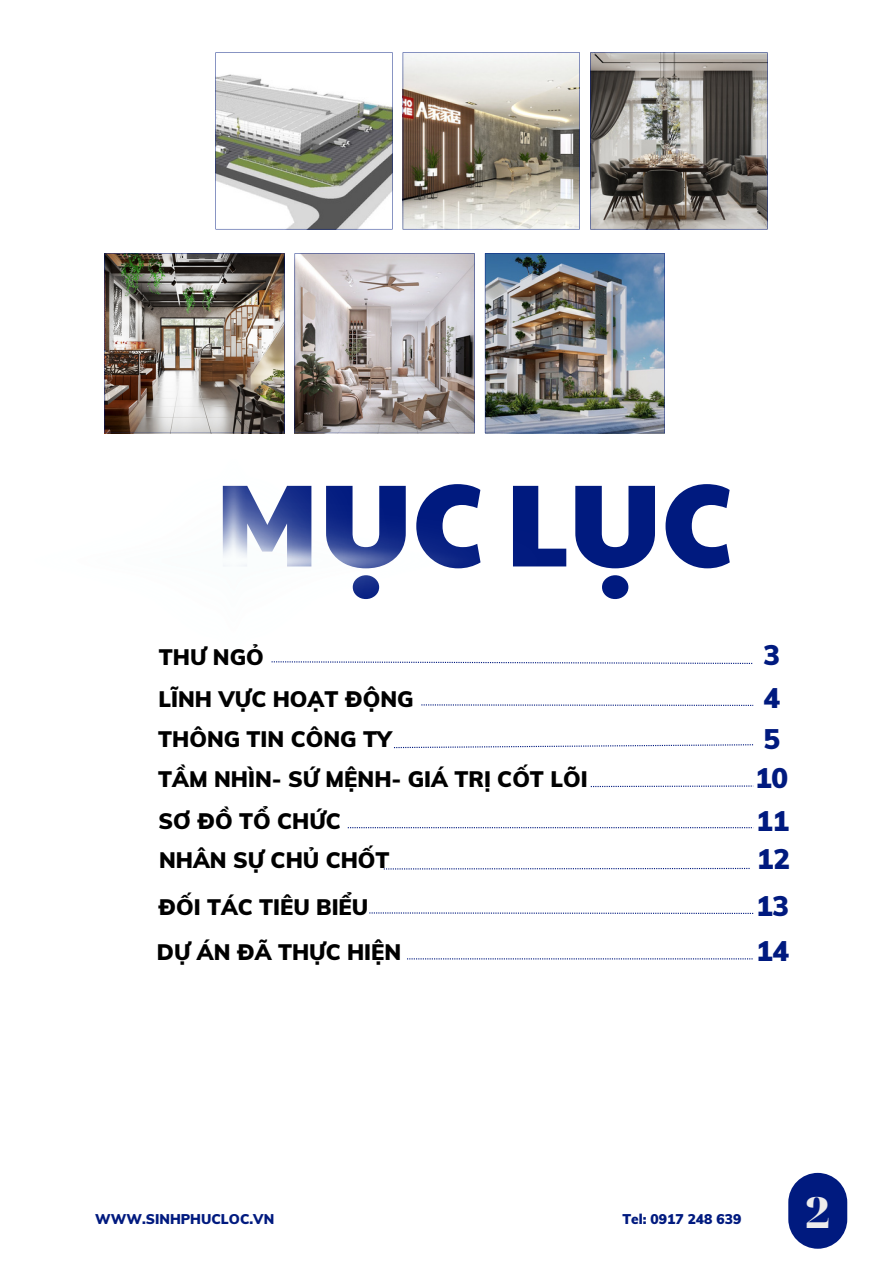
<style>
.page{position:relative;width:893px;height:1264px;background:#fff}
.page>*{position:absolute;margin:0;border:0;box-sizing:border-box;transform-origin:0 0}
.t1{font:117.15px "Paytone One";color:#001a7f}
.t2{font:900 43.05px "Noto Serif Display";color:#edecec}
.t3{font:900 27.75px "Muli";color:#001a7f}
.t4{font:900 21.9px "Muli";color:#000}
.t5{font:900 13.8px "Muli";color:#001a7f}
</style>
<div class="page">
<svg style="left:215px;top:52px;width:177px;height:177px"></svg>
<img style="left:402px;top:52px;width:177px;height:177px">
<svg style="left:590px;top:52px;width:177px;height:177px;background:#7f7b76"></svg>
<img style="left:105px;top:253px;width:179px;height:147px">
<svg style="left:294px;top:253px;width:180px;height:147px;background:#b3acad"></svg>
<img style="left:485px;top:253px;width:179px;height:180px">
<svg style="left:569px;top:662px;width:183px;height:2px"></svg>
<svg style="left:570px;top:704px;width:183px;height:2px"></svg>
<svg style="left:394px;top:744px;width:359px;height:4px"></svg>
<svg style="left:590px;top:785px;width:163px;height:2px"></svg>
<svg style="left:348px;top:827px;width:404px;height:1px"></svg>
<svg style="left:384px;top:867px;width:365px;height:2px"></svg>
<svg style="left:369px;top:912px;width:384px;height:2px"></svg>
<svg style="left:407px;top:958px;width:345px;height:1px"></svg>
<img style="left:104px;top:400px;width:465px;height:306px">
<svg style="left:788px;top:1172px;width:59px;height:76px"></svg>
<p class="t1" style="left:215px;top:436px;width:519px">MỤC LỤC</p>
<p class="t4" style="left:159px;top:642px;width:106px">THƯ NGỎ</p>
<p class="t4" style="left:158px;top:684px;width:257px">LĨNH VỰC HOẠT ĐỘNG</p>
<p class="t4" style="left:158px;top:725px;width:235px">THÔNG TIN CÔNG TY</p>
<p class="t4" style="left:158px;top:765px;width:431px">TẦM NHÌN- SỨ MỆNH- GIÁ TRỊ CỐT LÕI</p>
<p class="t4" style="left:158px;top:807px;width:184px">SƠ ĐỒ TỔ CHỨC</p>
<p class="t4" style="left:159px;top:845px;width:232px">NHÂN SỰ CHỦ CHỐT</p>
<p class="t4" style="left:158px;top:892px;width:212px">ĐỐI TÁC TIÊU BIỂU</p>
<p class="t4" style="left:157px;top:937px;width:246px">DỰ ÁN ĐÃ THỰC HIỆN</p>
<p class="t3" style="left:763px;top:637px;width:18px">3</p>
<p class="t3" style="left:763px;top:680px;width:18px">4</p>
<p class="t3" style="left:763px;top:721px;width:18px">5</p>
<p class="t3" style="left:755px;top:759px;width:35px">10</p>
<p class="t3" style="left:756px;top:802px;width:35px">11</p>
<p class="t3" style="left:756px;top:841px;width:35px">12</p>
<p class="t3" style="left:756px;top:888px;width:35px">13</p>
<p class="t3" style="left:756px;top:933px;width:35px">14</p>
<p class="t5" style="left:95px;top:1210px;width:180px">WWW.SINHPHUCLOC.VN</p>
<p class="t5" style="left:622px;top:1210px;width:120px">Tel: 0917 248 639</p>
<p class="t2" style="left:805px;top:1181px;width:26px">2</p>
</div>
